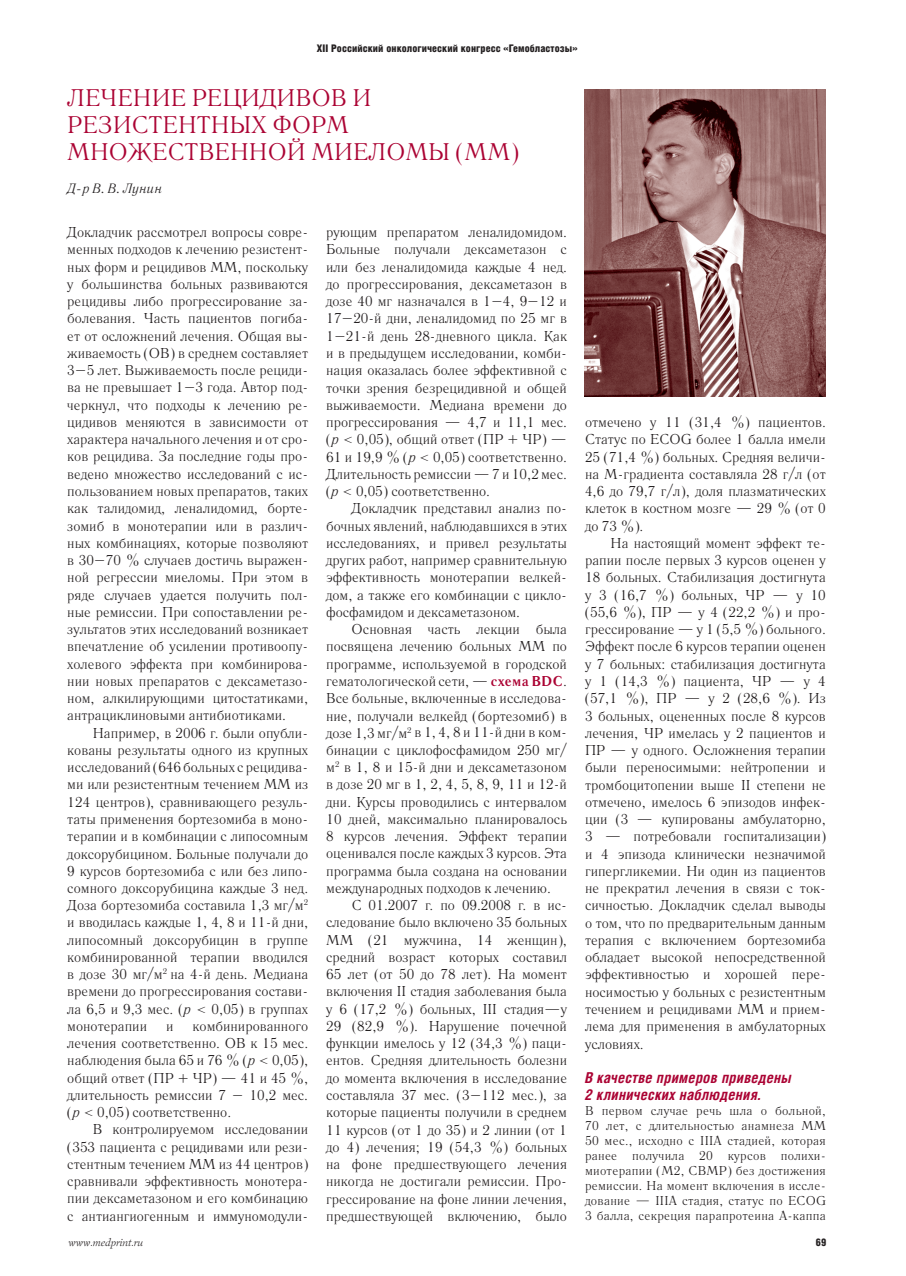
<style>
.page{position:relative;width:906px;height:1276px;background:#fff}
.page>*{position:absolute;margin:0;border:0;box-sizing:border-box;transform-origin:0 0}
.t1{font:24px/27px "Literaturnaya C";color:#ab0333}
.t2{font:italic 700 15px/17.2px "Helios Cond";letter-spacing:.025em;color:#ab0333}
.t3{font:14.25px/17.2px "Literaturnaya C";color:#231f20;text-align:justify}
.t4{font:italic 13.5px "Literaturnaya C";color:#231f20}
.t5{font:12.75px/15px "Literaturnaya C";letter-spacing:.02em;color:#231f20;text-align:justify}
.t6{font:900 10.5px "Helios Cond";letter-spacing:.005em;color:#231f20}
.t7{font:italic 10.5px "Lazurski C";color:#231f20}
.s1{font-style:italic}
.s2{font-weight:700;color:#ab0333}
</style>
<div class="page">
<img style="left:584px;top:89px;width:242px;height:307px">
<p class="t6" style="left:317px;top:43px;width:262px">XII Российский онкологический конгресс «Гемобластозы»</p>
<h1 class="t1" style="left:67px;top:85px;width:453px">ЛЕЧЕНИЕ РЕЦИДИВОВ И<br>РЕЗИСТЕНТНЫХ ФОРМ<br>МНОЖЕСТВЕННОЙ МИЕЛОМЫ (ММ)</h1>
<p class="t4" style="left:67px;top:181px;width:96px">Д-р В. В. Лунин</p>
<p class="t3" style="left:67px;top:224px;width:242px">Докладчик рассмотрел вопросы совре&shy;менных подходов к лечению резистент&shy;ных форм и рецидивов ММ, поскольку у большинства больных развиваются рецидивы либо прогрессирование за&shy;болевания. Часть пациентов погиба&shy;ет от осложнений лечения. Общая вы&shy;живаемость (ОВ) в среднем составляет 3–5 лет. Выживаемость после рециди&shy;ва не превышает 1–3 года. Автор под&shy;черкнул, что подходы к лечению ре&shy;цидивов меняются в зависимости от характера начального лечения и от сро&shy;ков рецидива. За последние годы про&shy;ведено множество исследований с ис&shy;пользованием новых препаратов, таких как талидомид, леналидомид, борте&shy;зомиб в монотерапии или в различ&shy;ных комбинациях, которые позволяют в 30–70 % случаев достичь выражен&shy;ной регрессии миеломы. При этом в ряде случаев удается получить пол&shy;ные ремиссии. При сопоставлении ре&shy;зультатов этих исследований возникает впечатление об усилении противоопу&shy;холевого эффекта при комбинирова&shy;нии новых препаратов с дексаметазо&shy;ном, алкилирующими цитостатиками, антрациклиновыми антибиотиками.</p>
<p class="t3" style="left:67px;top:724px;width:242px;text-indent:26px">Например, в 2006 г. были опубли&shy;кованы результаты одного из крупных исследований (646 больных с рецидива&shy;ми или резистентным течением ММ из 124 центров), сравнивающего резуль&shy;таты применения бортезомиба в моно&shy;терапии и в комбинации с липосомным доксорубицином. Больные получали до 9 курсов бортезомиба с или без липо&shy;сомного доксорубицина каждые 3 нед.<br>Доза бортезомиба составила 1,3 мг/м<sup>2 </sup>и вводилась каждые 1, 4, 8 и 11-й дни, липосомный доксорубицин в группе комбинированной терапии вводился в дозе 30 мг/м<sup>2</sup> на 4-й день. Медиана времени до прогрессирования состави&shy;ла 6,5 и 9,3 мес. (<span class="s1">p</span> &lt; 0,05) в группах монотерапии</p>
<p class="t3" style="left:326px;top:224px;width:242px">рующим препаратом леналидомидом.<br>Больные получали дексаметазон с или без леналидомида каждые 4 нед. до прогрессирования, дексаметазон в дозе 40 мг назначался в 1–4, 9–12 и 17–20-й дни, леналидомид по 25 мг в 1–21-й день 28-дневного цикла. Как и в предыдущем исследовании, комби&shy;нация оказалась более эффективной с точки зрения безрецидивной и общей выживаемости. Медиана времени до прогрессирования — 4,7 и 11,1 мес. (<span class="s1">p</span> &lt; 0,05), общий ответ (ПР + ЧР) — 61 и 19,9 % (<span class="s1">p</span> &lt; 0,05) соответственно.<br>Длительность ремиссии — 7 и 10,2 мес. (<span class="s1">p</span> &lt; 0,05) соответственно.</p>
<p class="t3" style="left:326px;top:500px;width:242px;text-indent:26px">Докладчик представил анализ по&shy;бочных явлений, наблюдавшихся в этих исследованиях, и привел результаты других работ, например сравнительную эффективность монотерапии велкей&shy;дом, а также его комбинации с цикло&shy;фосфамидом и дексаметазоном.</p>
<p class="t3" style="left:326px;top:621px;width:242px;text-indent:26px">Основная часть лекции была посвящена лечению больных ММ по программе, используемой в городской гематологической сети, — <span class="s2">схема BDC</span>.<br>Все больные, включенные в исследова&shy;ние, получали велкейд (бортезомиб) в дозе 1,3 мг/м<sup>2</sup> в 1, 4, 8 и 11-й дни в ком&shy;бинации с циклофосфамидом 250 мг/ м<sup>2</sup> в 1, 8 и 15-й дни и дексаметазоном в дозе 20 мг в 1, 2, 4, 5, 8, 9, 11 и 12-й дни. Курсы проводились с интервалом 10 дней, максимально планировалось 8 курсов лечения. Эффект терапии оценивался после каждых 3 курсов. Эта программа была создана на основании международных подходов к лечению.</p>
<p class="t3" style="left:326px;top:896px;width:242px;text-indent:26px">С 01.2007 г. по 09.2008 г. в ис&shy;следование было включено 35 больных ММ (21 мужчина, 14 женщин), средний возраст которых составил 65 лет (от 50 до 78 лет). На момент включения II стадия заболевания была у 6 (17,2 %) больных, III стадия—у 29 (82,9 %). Нарушение почечной функции имелось у 12 (34,3 %) паци&shy;ентов. Средняя длительность болезни до момента включения в исследование составляла 37 мес. (3–112 мес.), за которые пациенты получили в среднем 11 курсов (от 1 до 35) и 2 линии (от 1 до 4) лечения; 19 (54,3 %) больных на фоне предшествующего лечения никогда не достигали ремиссии. Про&shy;грессирование на фоне линии лечения, предшествующей включению, было</p>
<p class="t3" style="left:67px;top:1017px;width:242px;text-indent:125px">комбинированного лечения соответственно. ОВ к 15 мес. наблюдения была 65 и 76 % (<span class="s1">p</span> &lt; 0,05), общий ответ (ПР + ЧР) — 41 и 45 %, длительность ремиссии 7 – 10,2 мес. (<span class="s1">p</span> &lt; 0,05) соответственно.</p>
<p class="t3" style="left:67px;top:1121px;width:242px;text-indent:26px">В контролируемом исследовании (353 пациента с рецидивами или рези&shy;стентным течением ММ из 44 центров) сравнивали эффективность монотера&shy;пии дексаметазоном и его комбинацию с антиангиогенным и иммуномодули-</p>
<p class="t3" style="left:166px;top:1017px;width:9px">и</p>
<p class="t7" style="left:68px;top:1235px;width:76px">www.medprint.ru</p>
<p class="t3" style="left:585px;top:414px;width:242px">отмечено у 11 (31,4 %) пациентов.<br>Статус по ECOG более 1 балла имели 25 (71,4 %) больных. Средняя величи&shy;на М-градиента составляла 28 г/л (от 4,6 до 79,7 г/л), доля плазматических клеток в костном мозге — 29 % (от 0 до 73 %).</p>
<p class="t3" style="left:585px;top:534px;width:242px;text-indent:26px">На настоящий момент эффект те&shy;рапии после первых 3 курсов оценен у 18 больных. Стабилизация достигнута у 3 (16,7 %) больных, ЧР — у 10 (55,6 %), ПР — у 4 (22,2 %) и про&shy;грессирование — у 1 (5,5 %) больного.<br>Эффект после 6 курсов терапии оценен у 7 больных: стабилизация достигнута у 1 (14,3 %) пациента, ЧР — у 4 (57,1 %), ПР — у 2 (28,6 %). Из 3 больных, оцененных после 8 курсов лечения, ЧР имелась у 2 пациентов и ПР — у одного. Осложнения терапии были переносимыми: нейтропении и тромбоцитопении выше II степени не отмечено, имелось 6 эпизодов инфек&shy;ции (3 — купированы амбулаторно, 3 — потребовали госпитализации) и 4 эпизода клинически незначимой гипергликемии. Ни один из пациентов не прекратил лечения в связи с ток&shy;сичностью. Докладчик сделал выводы о том, что по предварительным данным терапия с включением бортезомиба обладает высокой непосредственной эффективностью и хорошей пере&shy;носимостью у больных с резистентным течением и рецидивами ММ и прием&shy;лема для применения в амбулаторных условиях.</p>
<p class="t2" style="left:585px;top:1068px;width:208px">В качестве примеров приведены<br>2 клинических наблюдения.</p>
<p class="t5" style="left:585px;top:1103px;width:242px">В первом случае речь шла о больной, 70 лет, с длительностью анамнеза ММ 50 мес., исходно с IIIA стадией, которая ранее получила 20 курсов полихи&shy;миотерапии (М2, СВМР) без достижения ремиссии. На момент включения в иссле&shy;дование — IIIА стадия, статус по ECOG 3 балла, секреция парапротеина А-каппа</p>
<p class="t6" style="left:816px;top:1236px;width:12px">69</p>
</div>
